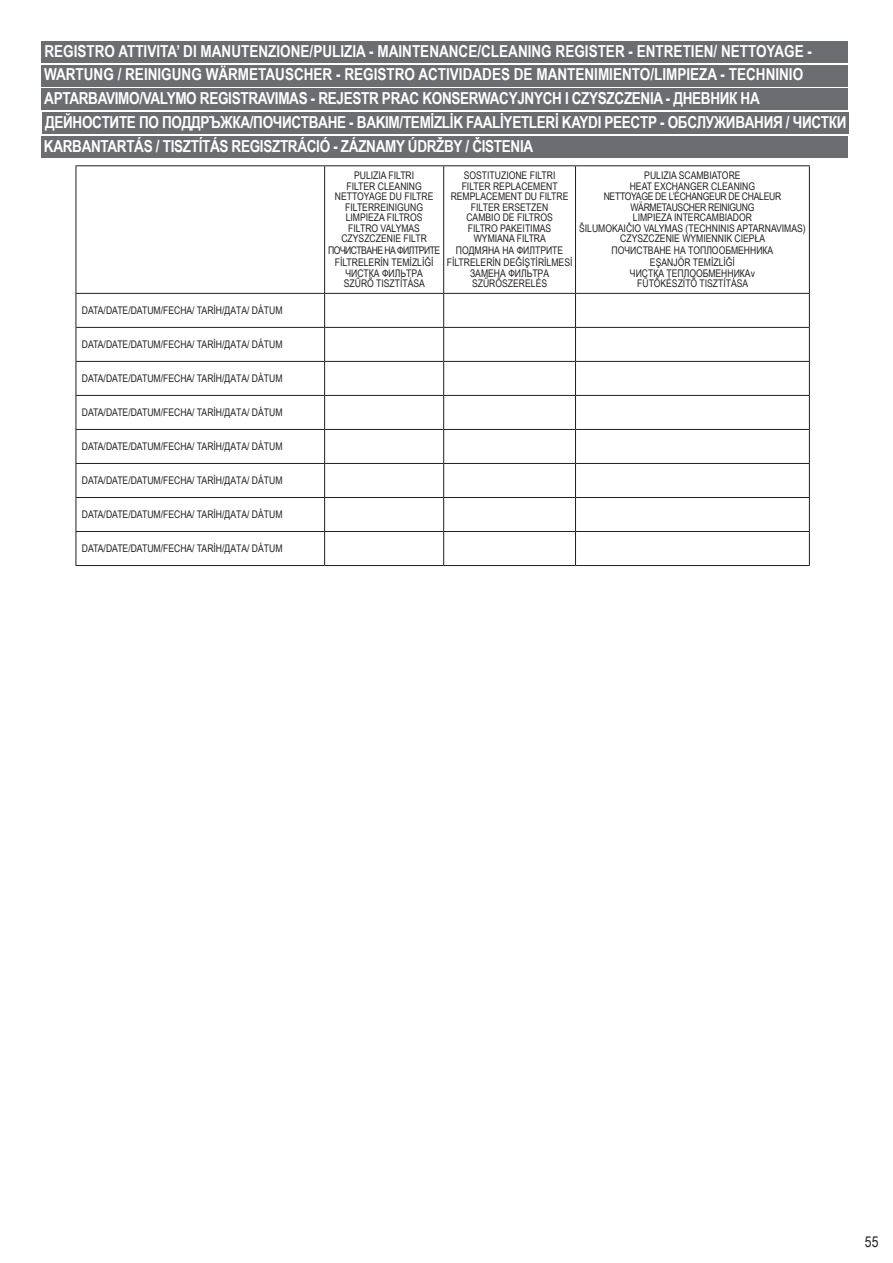
<style>
.page{position:relative;width:893px;height:1263px;background:#fff}
.page>*{position:absolute;margin:0;border:0;box-sizing:border-box;transform-origin:0 0}
.t1{font:700 16.5px/23.5px "Arial Narrow";color:#fff}
.t2{font:700 16.5px "Arial Narrow";letter-spacing:-.02em;color:#fff}
.t3{font:15px "Arial Narrow";color:#231f20}
.t4{font:10.5px/10.5px "Arial Narrow";color:#231f20;text-align:center}
.t5{font:10.5px/12px "Arial Narrow";letter-spacing:-.05em;color:#231f20;text-align:center}
</style>
<div class="page">
<hr style="left:76px;top:165px;width:249px;height:1px;background:#231f20">
<hr style="left:76px;top:166px;width:1px;height:127px;background:#231f20">
<hr style="left:325px;top:165px;width:119px;height:1px;background:#231f20">
<hr style="left:324px;top:166px;width:1px;height:127px;background:#231f20">
<hr style="left:444px;top:165px;width:131px;height:1px;background:#231f20">
<hr style="left:443px;top:166px;width:1px;height:127px;background:#231f20">
<hr style="left:575px;top:165px;width:235px;height:1px;background:#231f20">
<hr style="left:575px;top:166px;width:1px;height:127px;background:#231f20">
<hr style="left:809px;top:166px;width:1px;height:127px;background:#231f20">
<hr style="left:76px;top:293px;width:249px;height:1px;background:#231f20">
<hr style="left:76px;top:294px;width:1px;height:33px;background:#231f20">
<hr style="left:325px;top:293px;width:119px;height:1px;background:#231f20">
<hr style="left:324px;top:294px;width:1px;height:33px;background:#231f20">
<hr style="left:444px;top:293px;width:131px;height:1px;background:#231f20">
<hr style="left:443px;top:294px;width:1px;height:33px;background:#231f20">
<hr style="left:575px;top:293px;width:235px;height:1px;background:#231f20">
<hr style="left:575px;top:294px;width:1px;height:33px;background:#231f20">
<hr style="left:809px;top:294px;width:1px;height:33px;background:#231f20">
<hr style="left:76px;top:327px;width:249px;height:1px;background:#231f20">
<hr style="left:76px;top:328px;width:1px;height:33px;background:#231f20">
<hr style="left:325px;top:327px;width:119px;height:1px;background:#231f20">
<hr style="left:324px;top:328px;width:1px;height:33px;background:#231f20">
<hr style="left:444px;top:327px;width:131px;height:1px;background:#231f20">
<hr style="left:443px;top:328px;width:1px;height:33px;background:#231f20">
<hr style="left:575px;top:327px;width:235px;height:1px;background:#231f20">
<hr style="left:575px;top:328px;width:1px;height:33px;background:#231f20">
<hr style="left:809px;top:328px;width:1px;height:33px;background:#231f20">
<hr style="left:76px;top:361px;width:249px;height:1px;background:#231f20">
<hr style="left:76px;top:362px;width:1px;height:33px;background:#231f20">
<hr style="left:325px;top:361px;width:119px;height:1px;background:#231f20">
<hr style="left:324px;top:362px;width:1px;height:33px;background:#231f20">
<hr style="left:444px;top:361px;width:131px;height:1px;background:#231f20">
<hr style="left:443px;top:362px;width:1px;height:33px;background:#231f20">
<hr style="left:575px;top:361px;width:235px;height:1px;background:#231f20">
<hr style="left:575px;top:362px;width:1px;height:33px;background:#231f20">
<hr style="left:809px;top:362px;width:1px;height:33px;background:#231f20">
<hr style="left:76px;top:395px;width:249px;height:1px;background:#231f20">
<hr style="left:76px;top:396px;width:1px;height:33px;background:#231f20">
<hr style="left:325px;top:395px;width:119px;height:1px;background:#231f20">
<hr style="left:324px;top:396px;width:1px;height:33px;background:#231f20">
<hr style="left:444px;top:395px;width:131px;height:1px;background:#231f20">
<hr style="left:443px;top:396px;width:1px;height:33px;background:#231f20">
<hr style="left:575px;top:395px;width:235px;height:1px;background:#231f20">
<hr style="left:575px;top:396px;width:1px;height:33px;background:#231f20">
<hr style="left:809px;top:396px;width:1px;height:33px;background:#231f20">
<hr style="left:76px;top:429px;width:249px;height:1px;background:#231f20">
<hr style="left:76px;top:430px;width:1px;height:33px;background:#231f20">
<hr style="left:325px;top:429px;width:119px;height:1px;background:#231f20">
<hr style="left:324px;top:430px;width:1px;height:33px;background:#231f20">
<hr style="left:444px;top:429px;width:131px;height:1px;background:#231f20">
<hr style="left:443px;top:430px;width:1px;height:33px;background:#231f20">
<hr style="left:575px;top:429px;width:235px;height:1px;background:#231f20">
<hr style="left:575px;top:430px;width:1px;height:33px;background:#231f20">
<hr style="left:809px;top:430px;width:1px;height:33px;background:#231f20">
<hr style="left:76px;top:463px;width:249px;height:1px;background:#231f20">
<hr style="left:76px;top:464px;width:1px;height:33px;background:#231f20">
<hr style="left:325px;top:463px;width:119px;height:1px;background:#231f20">
<hr style="left:324px;top:464px;width:1px;height:33px;background:#231f20">
<hr style="left:444px;top:463px;width:131px;height:1px;background:#231f20">
<hr style="left:443px;top:464px;width:1px;height:33px;background:#231f20">
<hr style="left:575px;top:463px;width:235px;height:1px;background:#231f20">
<hr style="left:575px;top:464px;width:1px;height:33px;background:#231f20">
<hr style="left:809px;top:464px;width:1px;height:33px;background:#231f20">
<hr style="left:76px;top:497px;width:249px;height:1px;background:#231f20">
<hr style="left:76px;top:498px;width:1px;height:33px;background:#231f20">
<hr style="left:325px;top:497px;width:119px;height:1px;background:#231f20">
<hr style="left:324px;top:498px;width:1px;height:33px;background:#231f20">
<hr style="left:444px;top:497px;width:131px;height:1px;background:#231f20">
<hr style="left:443px;top:498px;width:1px;height:33px;background:#231f20">
<hr style="left:575px;top:497px;width:235px;height:1px;background:#231f20">
<hr style="left:575px;top:498px;width:1px;height:33px;background:#231f20">
<hr style="left:809px;top:498px;width:1px;height:33px;background:#231f20">
<hr style="left:76px;top:531px;width:249px;height:1px;background:#231f20">
<hr style="left:76px;top:532px;width:1px;height:33px;background:#231f20">
<hr style="left:325px;top:531px;width:119px;height:1px;background:#231f20">
<hr style="left:324px;top:532px;width:1px;height:33px;background:#231f20">
<hr style="left:444px;top:531px;width:131px;height:1px;background:#231f20">
<hr style="left:443px;top:532px;width:1px;height:33px;background:#231f20">
<hr style="left:575px;top:531px;width:235px;height:1px;background:#231f20">
<hr style="left:575px;top:532px;width:1px;height:33px;background:#231f20">
<hr style="left:809px;top:532px;width:1px;height:33px;background:#231f20">
<hr style="left:76px;top:565px;width:249px;height:1px;background:#231f20">
<hr style="left:325px;top:565px;width:119px;height:1px;background:#231f20">
<hr style="left:444px;top:565px;width:131px;height:1px;background:#231f20">
<hr style="left:575px;top:565px;width:235px;height:1px;background:#231f20">
<div style="left:41px;top:41px;width:807px;height:22px;background:#6c6d70"></div>
<div style="left:41px;top:65px;width:807px;height:21px;background:#6c6d70"></div>
<div style="left:41px;top:88px;width:807px;height:22px;background:#6c6d70"></div>
<div style="left:41px;top:137px;width:807px;height:21px;background:#6c6d70"></div>
<div style="left:43px;top:112px;width:806px;height:22px;background:#6c6d70"></div>
<p class="t1" style="left:44px;top:38px;width:769px">REGISTRO ATTIVITA’ DI MANUTENZIONE/PULIZIA - MAINTENANCE/CLEANING REGISTER - ENTRETIEN/ NETTOYAGE -<br>WARTUNG / REI NIGUNG WÄRMETAUSCHER - REGISTRO ACTIVIDADES DE MANTENIMIENTO/LIMPIEZA - TECHNINIO<br>APTARBAVIMO/VALYMO REGISTRAVIMAS - REJESTR PRAC KONSERWACYJNYCH I CZYSZCZENIA - ДНЕВНИК</p>
<h1 class="t2" style="left:741px;top:86px;width:11px">НА</h1>
<h1 class="t2" style="left:45px;top:109px;width:38px">ДЕЙНОСТИТЕ</h1>
<h1 class="t2" style="left:139px;top:109px;width:34px">ПО ПОДД</h1>
<h1 class="t2" style="left:200px;top:109px;width:20px">РЪЖКА</h1>
<h1 class="t2" style="left:250px;top:109px;width:43px">/ПОЧИСТВАНЕ</h1>
<h1 class="t2" style="left:349px;top:109px;width:274px">- BAKIM/TEMİZLİK FAALİYETLERİ KAYDI РЕЕСТ</h1>
<h1 class="t2" style="left:648px;top:109px;width:31px">Р - ОБСЛУЖИВАНИЯ</h1>
<h1 class="t2" style="left:786px;top:109px;width:26px">/ ЧИСТКИ</h1>
<h1 class="t2" style="left:44px;top:134px;width:316px">KARBANTARTÁS / TISZTÍTÁS REGISZTRÁCIÓ - ZÁZNAMY</h1>
<h1 class="t2" style="left:408px;top:134px;width:10px">ÚDRŽBY</h1>
<h1 class="t2" style="left:465px;top:134px;width:67px">/ ČISTENIA</h1>
<p class="t4" style="left:82px;top:305px;width:88px">DATA/DATE/DATUM/FECHA</p>
<p class="t4" style="left:192px;top:305px;width:92px">/ TARİH/ДАТА/ DÁTUM</p>
<p class="t4" style="left:82px;top:339px;width:88px">DATA/DATE/DATUM/FECHA</p>
<p class="t4" style="left:192px;top:339px;width:92px">/ TARİH/ДАТА/ DÁTUM</p>
<p class="t4" style="left:82px;top:373px;width:88px">DATA/DATE/DATUM/FECHA</p>
<p class="t4" style="left:192px;top:373px;width:92px">/ TARİH/ДАТА/ DÁTUM</p>
<p class="t4" style="left:82px;top:407px;width:88px">DATA/DATE/DATUM/FECHA</p>
<p class="t4" style="left:192px;top:407px;width:92px">/ TARİH/ДАТА/ DÁTUM</p>
<p class="t4" style="left:82px;top:441px;width:88px">DATA/DATE/DATUM/FECHA</p>
<p class="t4" style="left:192px;top:441px;width:92px">/ TARİH/ДАТА/ DÁTUM</p>
<p class="t4" style="left:82px;top:475px;width:88px">DATA/DATE/DATUM/FECHA</p>
<p class="t4" style="left:192px;top:475px;width:92px">/ TARİH/ДАТА/ DÁTUM</p>
<p class="t4" style="left:82px;top:509px;width:88px">DATA/DATE/DATUM/FECHA</p>
<p class="t4" style="left:192px;top:509px;width:92px">/ TARİH/ДАТА/ DÁTUM</p>
<p class="t4" style="left:82px;top:543px;width:88px">DATA/DATE/DATUM/FECHA</p>
<p class="t4" style="left:192px;top:543px;width:92px">/ TARİH/ДАТА/ DÁTUM</p>
<p class="t4" style="left:451px;top:170px;width:119px">SOSTITUZIONE FILTRI<br>FILTER REPLACEMENT<br>REMPLACEMENT DU FILTRE<br>FILTER ERSETZEN<br>CAMBIO DE FILTROS<br>FILTRO PAKEITIMAS<br>WYMIANA FILTRA</p>
<p class="t4" style="left:447px;top:244px;width:126px;line-height:12px">ПОДМЯНА НА ФИЛТРИТЕ<br>FİLTRELERİN DEĞİŞTİRİLMESİ</p>
<p class="t4" style="left:470px;top:268px;width:80px;text-align:left">ЗАМЕНА ФИЛЬТРА<br>SZŰRŐSZERELÉS</p>
<p class="t4" style="left:579px;top:170px;width:228px">PULIZIA SCAMBIATORE<br>HEAT EXCHANGER CLEANING<br>NETTOYAGE DE L’ÉCHANGEUR DE CHALEUR<br>WÄRMETAUSCHER REINIGUNG<br>LIMPIEZA INTERCAMBIADOR<br>ŠILUMOKAIČIO VALYMAS (TECHNINIS APTARNAVIMAS)<br>CZYSZCZENIE WYMIENNIK CIEPŁA</p>
<p class="t4" style="left:612px;top:244px;width:163px;line-height:12px">ПОЧИСТВАНЕ НА ТОПЛООБМЕННИКА<br>EŞANJÖR TEMİZLİĞİ</p>
<p class="t4" style="left:630px;top:268px;width:127px">ЧИСТКА ТЕПЛООБМЕННИКАV<br>FŰTŐKÉSZÍTŐ TISZTÍTÁSA</p>
<p class="t4" style="left:335px;top:170px;width:100px">PULIZIA FILTRI<br>FILTER CLEANING<br>NETTOYAGE DU FILTRE<br>FILTERREINIGUNG<br>LIMPIEZA FILTROS<br>FILTRO VALYMAS<br>CZYSZCZENIE FILTR</p>
<p class="t5" style="left:328px;top:244px;width:114px">ПОЧИСТВАНЕ НА ФИЛТРИТЕ<br>FİLTRELERİN TEMİZLİĞİ</p>
<p class="t4" style="left:344px;top:268px;width:83px;text-align:left">ЧИСТКА ФИЛЬТРА<br>SZŰRŐ TISZTÍTÁSA</p>
<h2 class="t3" style="left:865px;top:1231px;width:15px">55</h2>
</div>
